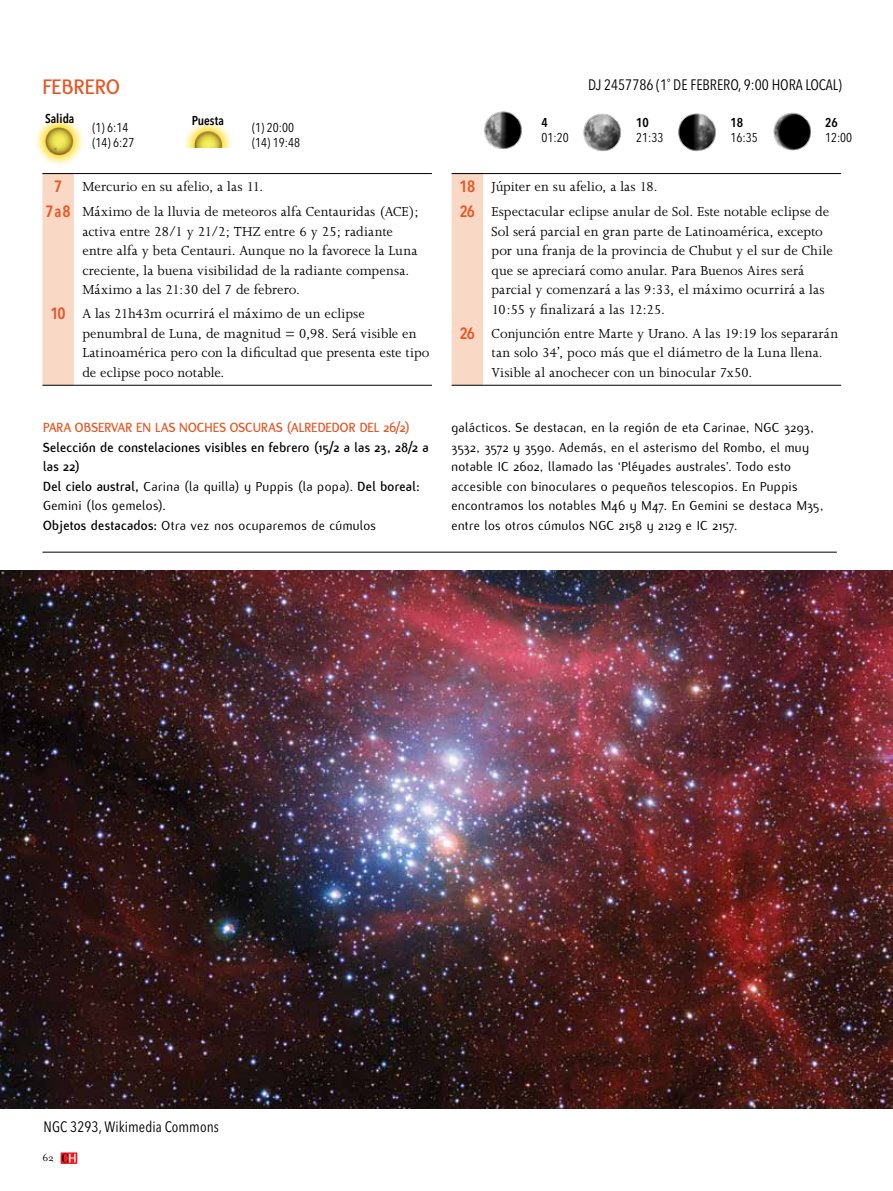
<style>
.page{position:relative;width:893px;height:1191px;background:#fff}
.page>*{position:absolute;margin:0;border:0;box-sizing:border-box;transform-origin:0 0}
.t1{font:700 22.5px "Flux";color:#e65725}
.t2{font:15px/19.5px "Joanna";letter-spacing:.01em;color:#000}
.t3{font:condensed 15px "Avenir Next LT Pro";color:#000}
.t4{font:14.25px/19.5px "Flux";letter-spacing:.02em;color:#000}
.t5{font:700 14.25px/19.5px "Flux";letter-spacing:.02em;color:#000}
.t6{font:700 14.25px "Flux";color:#e65725}
.t7{font:condensed 12.75px/15px "Avenir Next LT Pro";color:#000}
.t8{font:600 condensed 12.75px "Avenir Next LT Pro";color:#000}
.t9{font:11.25px "Filosofia";color:#000}
.s1{font-family:"Avenir Next LT Pro";font-weight:600;font-stretch:condensed;font-size:16.2px;color:#e65725}
.s2{font-weight:400}
</style>
<div class="page">
<img style="left:0;top:570px;width:893px;height:538px">
<div style="left:42px;top:174px;width:32px;height:211px;background:#f9d8c5"></div>
<hr style="left:42px;top:173px;width:32px;height:1px;background:#000">
<hr style="left:74px;top:173px;width:358px;height:1px;background:#000">
<hr style="left:42px;top:385px;width:32px;height:1px;background:#000">
<hr style="left:74px;top:385px;width:358px;height:1px;background:#000">
<div style="left:452px;top:174px;width:31px;height:211px;background:#f9d8c5"></div>
<hr style="left:452px;top:385px;width:31px;height:1px;background:#000">
<hr style="left:483px;top:385px;width:358px;height:1px;background:#000">
<hr style="left:452px;top:173px;width:31px;height:1px;background:#000">
<hr style="left:483px;top:173px;width:358px;height:1px;background:#000">
<img style="left:36px;top:117px;width:47px;height:48px">
<img style="left:184px;top:121px;width:48px;height:26px">
<img style="left:484px;top:111px;width:38px;height:38px">
<img style="left:678px;top:113px;width:38px;height:38px">
<img style="left:773px;top:112px;width:38px;height:39px">
<img style="left:583px;top:113px;width:38px;height:39px">
<hr style="left:42px;top:552px;width:795px;height:1px;background:#000">
<svg style="left:61px;top:1152px;width:16px;height:12px"></svg>
<svg style="left:62px;top:1153px;width:14px;height:9px"></svg>
<h1 class="t1" style="left:42px;top:74px;width:79px">FEBRERO</h1>
<p class="t3" style="left:588px;top:75px;width:255px">DJ 2457786 (1˚ DE FEBRERO, 9:00 HORA LOCAL)</p>
<p class="t8" style="left:45px;top:110px;width:31px">Salida</p>
<p class="t8" style="left:192px;top:113px;width:34px">Puesta</p>
<p class="t7" style="left:92px;top:120px;width:44px">(1) 6:14 (14) 6:27</p>
<p class="t7" style="left:252px;top:120px;width:50px">(1) 20:00 (14) 19:48</p>
<p class="t2" style="left:46px;top:174px;width:374px;line-height:25px;text-indent:8px"><span class="s1">7</span> Mercurio en su afelio, a las 11.<br><span class="s1">7 a 8</span> Máximo de la lluvia de meteoros alfa Centauridas (ACE);</p>
<p class="t2" style="left:82px;top:221px;width:336px">activa entre 28/1 y 21/2; THZ entre 6 y 25; radiante entre alfa y beta Centauri. Aunque no la favorece la Luna creciente, la buena visibilidad de la radiante compensa.<br>Máximo a las 21:30 del 7 de febrero.</p>
<p class="t2" style="left:82px;top:304px;width:349px;text-indent:-32px"><span class="s1">10</span> A las 21h43m ocurrirá el máximo de un eclipse penumbral de Luna, de magnitud = 0,98. Será visible en Latinoamérica pero con la dificultad que presenta este tipo de eclipse poco notable.</p>
<p class="t6" style="left:43px;top:419px;width:369px">PARA OBSERVAR EN LAS NOCHES OSCURAS (ALREDEDOR DEL 26/2)</p>
<p class="t5" style="left:43px;top:437px;width:387px">Selección de constelaciones visibles en febrero (15/2 a las 23, 28/2 a las 22)<br>Del cielo austral, <span class="s2">Carina (la quilla) y Puppis (la popa).</span> Del boreal:<br><span class="s2">Gemini (los gemelos).<br></span>Objetos destacados: <span class="s2">Otra vez nos ocuparemos de cúmulos</span></p>
<p class="t8" style="left:542px;top:115px;width:8px">4</p>
<p class="t7" style="left:542px;top:130px;width:29px">01:20</p>
<p class="t8" style="left:636px;top:115px;width:14px">10</p>
<p class="t7" style="left:636px;top:130px;width:29px">21:33</p>
<p class="t8" style="left:730px;top:115px;width:14px">18</p>
<p class="t7" style="left:730px;top:130px;width:29px">16:35</p>
<p class="t8" style="left:825px;top:115px;width:14px">26</p>
<p class="t7" style="left:825px;top:130px;width:29px">12:00</p>
<p class="t2" style="left:459px;top:174px;width:371px;line-height:25px"><span class="s1">18</span> Júpiter en su afelio, a las 18.<br><span class="s1">26</span> Espectacular eclipse anular de Sol. Este notable eclipse de</p>
<p class="t2" style="left:492px;top:221px;width:343px">Sol será parcial en gran parte de Latinoamérica, excepto por una franja de la provincia de Chubut y el sur de Chile que se apreciará como anular. Para Buenos Aires será parcial y comenzará a las 9:33, el máximo ocurrirá a las 10:55 y finalizará a las 12:25.</p>
<p class="t2" style="left:492px;top:323px;width:348px;text-indent:-32px"><span class="s1">26</span> Conjunción entre Marte y Urano. A las 19:19 los separarán tan solo 34’, poco más que el diámetro de la Luna llena.<br>Visible al anochecer con un binocular 7x50.</p>
<p class="t4" style="left:451px;top:418px;width:374px">galácticos. Se destacan, en la región de eta Carinae, NGC 3293, 3532, 3572 y 3590. Además, en el asterismo del Rombo, el muy notable IC 2602, llamado las ‘Pléyades australes’. Todo esto accesible con binoculares o pequeños telescopios. En Puppis encontramos los notables M46 y M47. En Gemini se destaca M35, entre los otros cúmulos NGC 2158 y 2129 e IC 2157.</p>
<p class="t3" style="left:44px;top:1117px;width:177px">NGC 3293, Wikimedia Commons</p>
<p class="t9" style="left:43px;top:1151px;width:13px">62</p>
</div>
